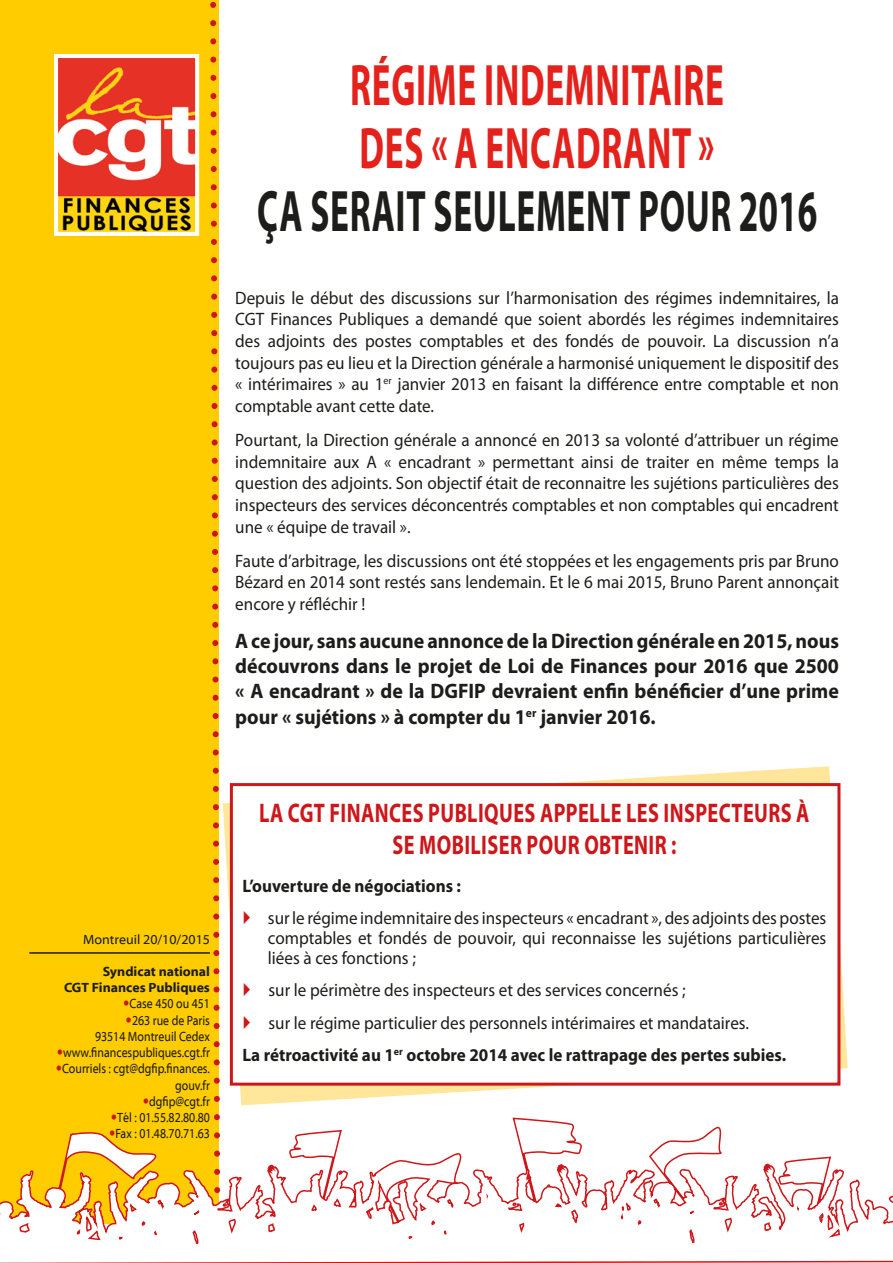
<style>
.page{position:relative;width:893px;height:1263px;background:#fff}
.page>*{position:absolute;margin:0;border:0;box-sizing:border-box;transform-origin:0 0}
.t1{font:700 58.8px/63px "Myriad Pro";letter-spacing:.02em;color:#e5211c;scale:.6 1}
.t2{font:700 58.8px "Myriad Pro";letter-spacing:.02em;color:#1d1d1b;scale:.6 1}
.t3{font:700 27px/32.4px "Myriad Pro";letter-spacing:.02em;color:#cd171a;text-align:center;scale:.75 1}
.t4{font:700 21px/25.2px "Myriad Pro";color:#1d1d1b;text-align:justify;scale:.95 1}
.Paragraphe_de_liste{font:18px/21.6px "Myriad Pro";color:#1d1d1b;text-align:justify;scale:.95 1}
.Paragraphe_de_liste-2{font:700 18px "Myriad Pro";color:#1d1d1b;scale:.95 1}
.t5{font:13.5px/16.2px "Myriad Web Pro";color:#1d1d1b;text-align:right;scale:.85 1}
.t6{font:700 13.5px "Myriad Web Pro";color:#1d1d1b}
.t7{font:13.5px "Myriad Web Pro";color:#1d1d1b}
</style>
<div class="page">
<svg style="left:224px;top:766px;width:624px;height:339px"></svg>
<div style="left:0;top:0;width:218px;height:1224px;background:#fc0"></div>
<svg style="left:210px;top:0;width:14px;height:1117px"></svg>
<img style="left:59px;top:59px;width:135px;height:172px">
<div style="left:54px;top:54px;width:145px;height:182px;border:4px solid #fff"></div>
<hr style="left:29px;top:952px;width:181px;height:2px;background:#1d1d1b">
<svg style="left:0;top:1117px;width:893px;height:146px"></svg>
<div style="left:230px;top:783px;width:610px;height:303px;background:#fff;border:3px solid #cd171a"></div>
<svg style="left:110px;top:1130px;width:4px;height:6px"></svg>
<p class="t1" style="left:350px;top:51px;width:625px">RÉGIME INDEMNITAIRE<br>DES « A ENCADRANT »</p>
<p class="t2" style="left:257px;top:172px;width:935px">ÇA SERAIT SEULEMENT POUR 2016</p>
<p class="Paragraphe_de_liste" style="left:235px;top:287px;width:637px">Depuis le début des discussions sur l’harmonisation des régimes indemnitaires, la CGT Finances Publiques a demandé que soient abordés les régimes indemnitaires des adjoints des postes comptables et des fondés de pouvoir. La discussion n’a toujours pas eu lieu et la Direction générale a harmonisé uniquement le dispositif des « intérimaires » au 1<sup>er</sup> janvier 2013 en faisant la différence entre comptable et non comptable avant cette date.</p>
<p class="Paragraphe_de_liste" style="left:235px;top:429px;width:637px">Pourtant, la Direction générale a annoncé en 2013 sa volonté d’attribuer un régime indemnitaire aux A « encadrant » permettant ainsi de traiter en même temps la question des adjoints. Son objectif était de reconnaitre les sujétions particulières des inspecteurs des services déconcentrés comptables et non comptables qui encadrent une « équipe de travail ».</p>
<p class="Paragraphe_de_liste" style="left:235px;top:550px;width:637px">Faute d’arbitrage, les discussions ont été stoppées et les engagements pris par Bruno Bézard en 2014 sont restés sans lendemain. Et le 6 mai 2015, Bruno Parent annonçait encore y réfléchir !</p>
<p class="t4" style="left:235px;top:628px;width:637px">A ce jour, sans aucune annonce de la Direction générale en 2015, nous découvrons dans le projet de Loi de Finances pour 2016 que 2500 « A encadrant » de la DGFIP devraient enfin bénéficier d’une prime pour « sujétions » à compter du 1<sup>er</sup> janvier 2016.</p>
<p class="t7" style="left:83px;top:932px;width:128px">Montreuil 20/10/2015</p>
<p class="t6" style="left:103px;top:964px;width:109px">Syndicat national</p>
<p class="t6" style="left:64px;top:980px;width:147px">CGT Finances Publiques</p>
<p class="t5" style="left:130px;top:996px;width:96px">Case 450 ou 451</p>
<p class="t5" style="left:132px;top:1012px;width:93px">263 rue de Paris</p>
<p class="t5" style="left:95px;top:1028px;width:137px">93514 Montreuil Cedex</p>
<p class="t5" style="left:63px;top:1045px;width:174px">www.financespubliques.cgt.fr</p>
<p class="t5" style="left:62px;top:1061px;width:175px">Courriels : cgt@dgfip.finances. gouv.fr</p>
<p class="t5" style="left:149px;top:1093px;width:73px">dgfip@cgt.fr</p>
<p class="t5" style="left:117px;top:1109px;width:111px">Tél : 01.55.82.80.80</p>
<p class="t5" style="left:115px;top:1126px;width:113px">Fax : 01.48.70.71.63</p>
<p class="t3" style="left:259px;top:796px;width:735px">LA CGT FINANCES PUBLIQUES APPELLE LES INSPECTEURS À<br>SE MOBILISER POUR OBTENIR :</p>
<p class="Paragraphe_de_liste-2" style="left:242px;top:874px;width:232px">L’ouverture de négociations :</p>
<p class="Paragraphe_de_liste" style="left:268px;top:908px;width:589px;line-height:19.8px">sur le régime indemnitaire des inspecteurs « encadrant », des adjoints des postes comptables et fondés de pouvoir, qui reconnaisse les sujétions particulières liées à ces fonctions ;</p>
<p class="Paragraphe_de_liste" style="left:269px;top:979px;width:441px">sur le périmètre des inspecteurs et des services concernés ;</p>
<p class="Paragraphe_de_liste" style="left:269px;top:1012px;width:507px">sur le régime particulier des personnels intérimaires et mandataires.</p>
<p class="Paragraphe_de_liste-2" style="left:242px;top:1044px;width:574px">La rétroactivité au 1<sup>er</sup> octobre 2014 avec le rattrapage des pertes subies.</p>
</div>
